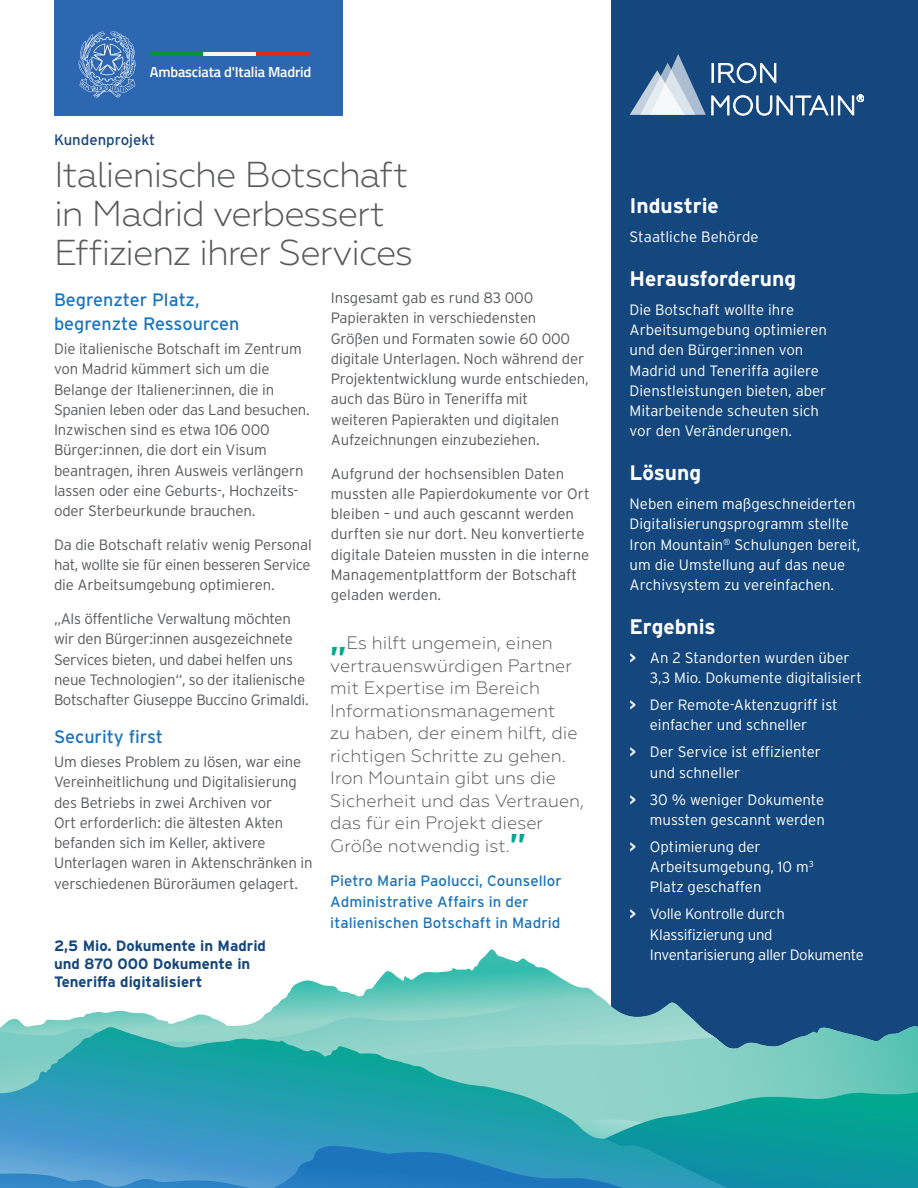
<style>
.page{position:relative;width:918px;height:1188px;background:#fff}
.page>*{position:absolute;margin:0;border:0;box-sizing:border-box;transform-origin:0 0}
.t1{font:300 36px/39px "Geometria";letter-spacing:-.03em;color:#58595b}
.t2{font:700 21px "Interstate";letter-spacing:-.005em;color:#fff}
.t3{font:300 18px/22.5px "Geometria";color:#58595b}
.t4{font:18px/24px "Interstate";color:#1c75bc}
.t5{font:300 15px/20.2px "Interstate";letter-spacing:-.01em;color:#58595b}
.t6{font:300 15px/20.2px "Interstate";color:#fff}
.t7{font:15px/21px "Interstate";letter-spacing:.005em;color:#1c75bc}
.t8{font:300 15px/20.2px "Interstate";letter-spacing:-.02em;color:#fff}
.t9{font:700 15px/18px "Interstate";color:#14477d}
.t10{font:15px "Interstate";color:#14477d}
.t11{font:600 14.55px "Titillium Web";letter-spacing:-.01em;color:#fff}
.s1{font-family:"Interstate";font-weight:700;font-size:30px;color:#00a88e}
.s2{font-weight:700}
</style>
<div class="page">
<div style="left:611px;top:0;width:307px;height:1069px;background:#14477d"></div>
<svg style="left:286px;top:949px;width:314px;height:48px"></svg>
<svg style="left:1px;top:997px;width:699px;height:30px"></svg>
<svg style="left:368px;top:1026px;width:550px;height:65px"></svg>
<svg style="left:0;top:1027px;width:728px;height:64px;background:#60bfbb"></svg>
<svg style="left:0;top:1091px;width:918px;height:97px;background:#2d9bb6"></svg>
<svg style="left:630px;top:54px;width:234px;height:61px"></svg>
<div style="left:54px;top:0;width:289px;height:115px;background:#2e67b1"></div>
<svg style="left:79px;top:31px;width:57px;height:67px"></svg>
<hr style="left:150px;top:52px;width:53px;height:4px;background:#00943c">
<hr style="left:203px;top:52px;width:54px;height:4px;background:#f6f6f6">
<hr style="left:257px;top:52px;width:53px;height:4px;background:#df271c">
<p class="t11" style="left:150px;top:61px;width:163px">Ambasciata d'Italia Madrid</p>
<p class="t10" style="left:54px;top:129px;width:103px">Kundenprojekt</p>
<h1 class="t1" style="left:54px;top:155px;width:361px">Italienische Botschaft in Madrid verbessert<br>Effizienz ihrer Services</h1>
<p class="t4" style="left:54px;top:287px;width:187px">Begrenzter Platz, begrenzte Ressourcen</p>
<p class="t5" style="left:54px;top:338px;width:257px">Die italienische Botschaft im Zentrum von Madrid kümmert sich um die Belange der Italiener:innen, die in Spanien leben oder das Land besuchen.<br>Inzwischen sind es etwa 106 000<br>Bürger:innen, die dort ein Visum beantragen, ihren Ausweis verlängern lassen oder eine Geburts-, Hochzeits&shy;oder Sterbeurkunde brauchen.</p>
<p class="t5" style="left:54px;top:534px;width:259px;text-align:justify">Da die Botschaft relativ wenig Personal hat, wollte sie für einen besseren Service die Arbeitsumgebung optimieren.</p>
<p class="t5" style="left:54px;top:608px;width:256px">„Als öffentliche Verwaltung möchten wir den Bürger:innen ausgezeichnete Services bieten, und dabei helfen uns neue Technologien“, so der italienische Botschafter Giuseppe Buccino Grimaldi.</p>
<p class="t4" style="left:54px;top:724px;width:111px">Security first</p>
<p class="t5" style="left:54px;top:751px;width:260px">Um dieses Problem zu lösen, war eine Vereinheitlichung und Digitalisierung des Betriebs in zwei Archiven vor<br>Ort erforderlich: die ältesten Akten befanden sich im Keller, aktivere Unterlagen waren in Aktenschränken in verschiedenen Büroräumen gelagert.</p>
<p class="t9" style="left:54px;top:936px;width:213px">2,5 Mio. Dokumente in Madrid und 870 000 Dokumente in<br>Teneriffa digitalisiert</p>
<p class="t5" style="left:331px;top:287px;width:260px">Insgesamt gab es rund 83 000<br>Papierakten in verschiedensten<br>Größen und Formaten sowie 60 000 digitale Unterlagen. Noch während der Projektentwicklung wurde entschieden, auch das Büro in Teneriffa mit weiteren Papierakten und digitalen Aufzeichnungen einzubeziehen.</p>
<p class="t5" style="left:331px;top:462px;width:260px">Aufgrund der hochsensiblen Daten mussten alle Papierdokumente vor Ort bleiben – und auch gescannt werden durften sie nur dort. Neu konvertierte digitale Dateien mussten in die interne Managementplattform der Botschaft geladen werden.</p>
<p class="t3" style="left:330px;top:632px;width:255px"><span class="s1">„</span>Es hilft ungemein, einen vertrauenswürdigen Partner mit Expertise im Bereich<br>Informationsmanagement<br>zu haben, der einem hilft, die richtigen Schritte zu gehen.<br>Iron Mountain gibt uns die<br>Sicherheit und das Vertrauen, das für ein Projekt dieser<br>Größe notwendig ist.<span class="s1">”</span></p>
<p class="t7" style="left:330px;top:869px;width:233px">Pietro Maria Paolucci, Counsellor<br>Administrative Affairs in der italienischen Botschaft in Madrid</p>
<h2 class="t2" style="left:630px;top:191px;width:91px">Industrie</h2>
<p class="t6" style="left:630px;top:226px;width:131px">Staatliche Behörde</p>
<h2 class="t2" style="left:630px;top:263px;width:168px">Herausforderung</h2>
<p class="t6" style="left:630px;top:299px;width:199px">Die Botschaft wollte ihre<br>Arbeitsumgebung optimieren und den Bürger:innen von<br>Madrid und Teneriffa agilere<br>Dienstleistungen bieten, aber<br>Mitarbeitende scheuten sich vor den Veränderungen.</p>
<h2 class="t2" style="left:630px;top:458px;width:73px">Lösung</h2>
<p class="t6" style="left:630px;top:493px;width:232px">Neben einem maßgeschneiderten Digitalisierungsprogramm stellte Iron Mountain<sup>®</sup> Schulungen bereit, um die Umstellung auf das neue Archivsystem zu vereinfachen.</p>
<h2 class="t2" style="left:630px;top:611px;width:88px">Ergebnis</h2>
<p class="t6" style="left:650px;top:647px;width:214px;text-indent:-20px"><span class="s2">&gt;</span> An 2 Standorten wurden über<br>3,3 Mio. Dokumente digitalisiert</p>
<p class="t6" style="left:650px;top:694px;width:189px;text-indent:-20px"><span class="s2">&gt;</span> Der Remote-Aktenzugriff ist einfacher und schneller</p>
<p class="t6" style="left:650px;top:741px;width:173px;text-indent:-20px"><span class="s2">&gt;</span> Der Service ist effizienter und schneller</p>
<p class="t6" style="left:630px;top:788px;width:197px;text-align:right"><span class="s2">&gt;</span> 30 % weniger Dokumente mussten gescannt werden</p>
<p class="t6" style="left:650px;top:836px;width:165px;text-indent:-20px"><span class="s2">&gt;</span> Optimierung der<br>Arbeitsumgebung, 10 m<sup>3<br></sup>Platz geschaffen</p>
<p class="t8" style="left:650px;top:903px;width:216px;text-indent:-20px"><span class="s2">&gt;</span> Volle Kontrolle durch<br>Klassifizierung und<br>Inventarisierung aller Dokumente</p>
</div>
